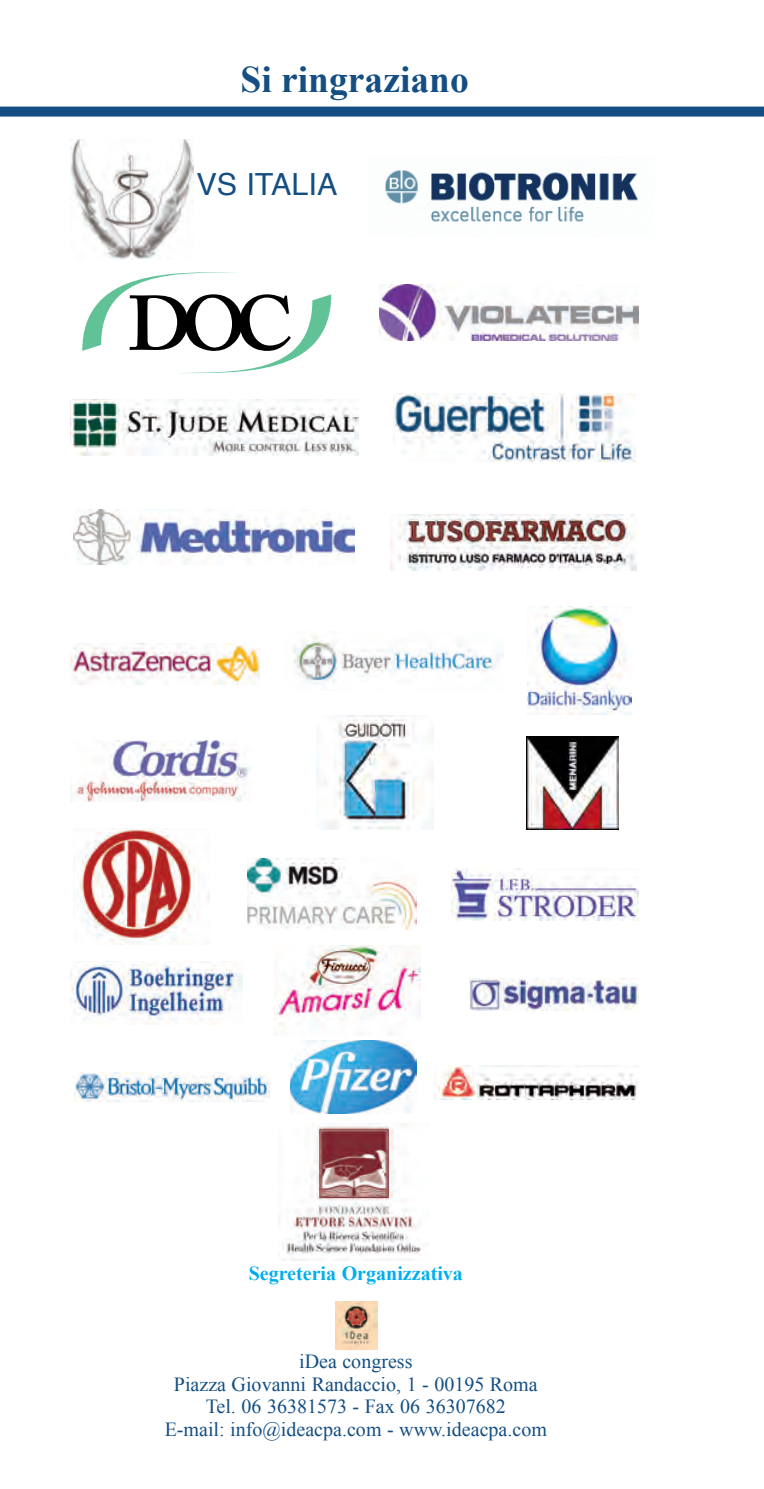
<style>
.page{position:relative;width:764px;height:1489px;background:#fff}
.page>*{position:absolute;margin:0;border:0;box-sizing:border-box;transform-origin:0 0}
.t1{font:700 37.5px "Times New Roman";color:#144e82}
.t2{font:30.5px "Helvetica";color:#144e82}
.t3{font:20px/22.5px "Times New Roman";color:#144e82;text-align:center}
.t4{font:700 20px "Times New Roman";color:#00aeef}
</style>
<div class="page">
<img style="left:335px;top:1301px;width:42px;height:48px">
<img style="left:71px;top:961px;width:172px;height:63px">
<img style="left:390px;top:514px;width:245px;height:56px">
<img style="left:393px;top:393px;width:242px;height:68px">
<img style="left:71px;top:399px;width:287px;height:56px">
<img style="left:385px;top:170px;width:253px;height:52px">
<img style="left:293px;top:635px;width:210px;height:52px">
<img style="left:74px;top:1072px;width:195px;height:29px">
<img style="left:526px;top:736px;width:92px;height:93px">
<img style="left:71px;top:740px;width:180px;height:61px">
<img style="left:71px;top:643px;width:188px;height:41px">
<img style="left:316px;top:715px;width:117px;height:114px">
<img style="left:247px;top:858px;width:169px;height:71px">
<img style="left:74px;top:509px;width:281px;height:55px">
<img style="left:291px;top:1040px;width:125px;height:73px">
<img style="left:274px;top:945px;width:146px;height:90px">
<img style="left:469px;top:978px;width:169px;height:32px">
<img style="left:451px;top:868px;width:187px;height:52px">
<img style="left:379px;top:284px;width:259px;height:56px">
<svg style="left:82px;top:272px;width:249px;height:102px"></svg>
<img style="left:71px;top:139px;width:122px;height:120px">
<img style="left:527px;top:607px;width:104px;height:107px">
<img style="left:73px;top:828px;width:136px;height:116px">
<img style="left:434px;top:1065px;width:204px;height:34px">
<img style="left:278px;top:1123px;width:144px;height:137px">
<div style="left:0;top:107px;width:763px;height:10px;background:#144e82"></div>
<h1 class="t1" style="left:240px;top:58px;width:230px">Si ringraziano</h1>
<h2 class="t2" style="left:196px;top:171px;width:142px">VS ITALIA</h2>
<p class="t4" style="left:248px;top:1262px;width:215px">Segreteria Organizzativa</p>
<p class="t3" style="left:165px;top:1350px;width:383px">idea congress<br>piazza Giovanni Randaccio, 1 - 00195 Roma tel. 06 36381573 - Fax 06 36307682<br>e-mail: info@ideacpa.com - www.ideacpa.com</p>
</div>
